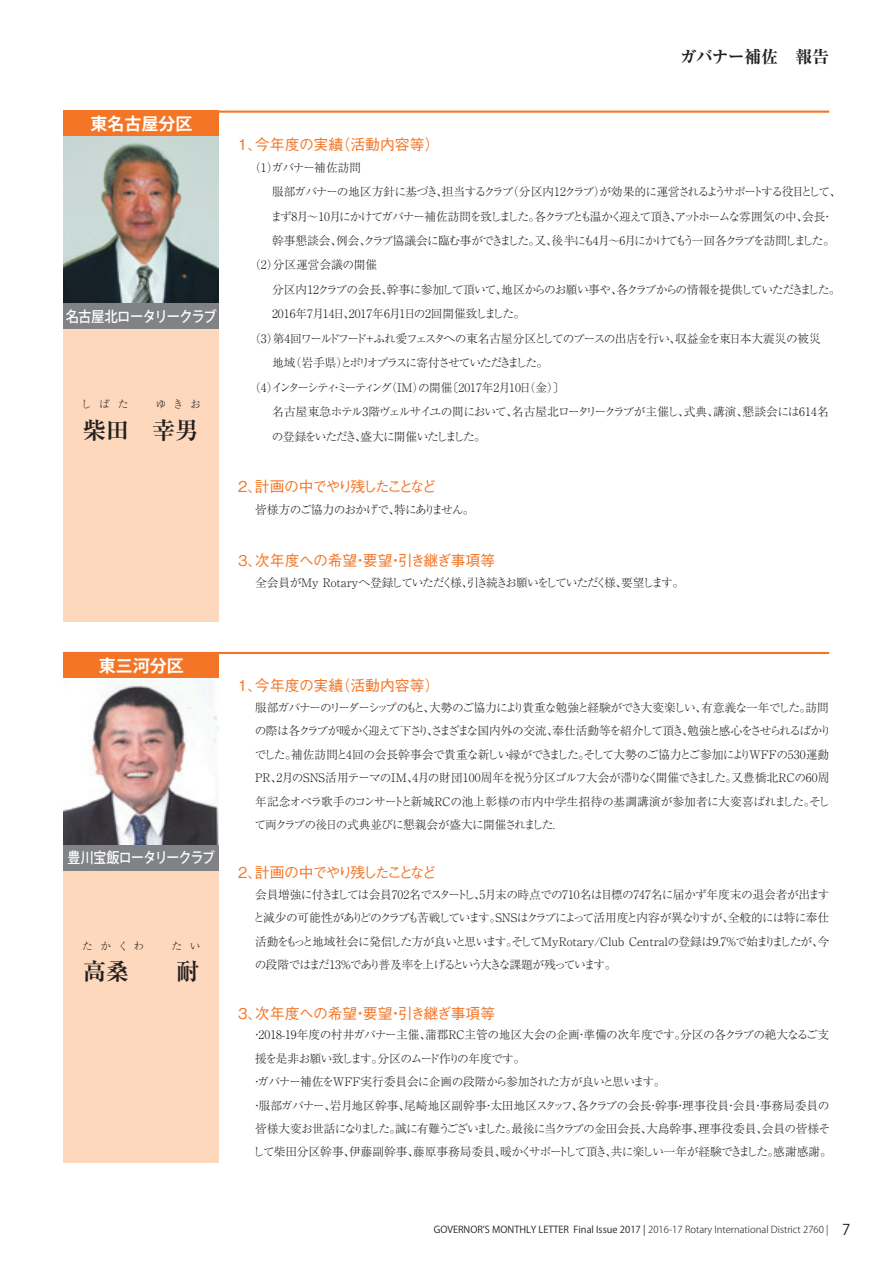
<style>
.page{position:relative;width:893px;height:1263px;background:#fff}
.page>*{position:absolute;margin:0;border:0;box-sizing:border-box;transform-origin:0 0}
.t1{font:700 23.4px "Ryumin Pro";color:#231f20}
.t2{font:700 16.95px "Koz Go Pro";color:#fff}
.t3{font:700 expanded 16.95px "Ryumin Pro";letter-spacing:-.025em;color:#231f20}
.t4{font:500 14.85px "Gothic BBB Pro";letter-spacing:-.03em;color:#f47526}
.t5{font:500 14.85px "Gothic BBB Pro";letter-spacing:-.165em;color:#f47526}
.t6{font:500 14.85px "Gothic BBB Pro";color:#f47526}
.t7{font:500 14.85px "Koz Go Pro";letter-spacing:-.045em;color:#fff;scale:.9 1}
.t8{font:500 14.85px "Koz Go Pro";letter-spacing:-.045em;color:#fff;scale:.87 1}
.t9{font:300 11.7px/23.4px "Ryumin Pro";letter-spacing:-.06em;color:#231f20}
.t10{font:300 11.7px "Ryumin Pro";letter-spacing:-.1em;color:#231f20}
.t11{font:300 11.7px "Ryumin Pro";color:#231f20}
.t12{font:300 11.7px "Ryumin Pro";letter-spacing:-.035em;color:#231f20}
.t13{font:300 11.7px "Ryumin Pro";letter-spacing:-.105em;color:#231f20}
.t14{font:300 11.7px "Ryumin Pro";letter-spacing:-.095em;color:#231f20}
.t15{font:300 11.7px "Ryumin Pro";letter-spacing:-.09em;color:#231f20}
.t16{font:300 11.7px "Ryumin Pro";letter-spacing:-.025em;color:#231f20}
.t17{font:300 11.7px "Ryumin Pro";letter-spacing:-.12em;color:#231f20}
.t18{font:300 11.7px "Ryumin Pro";letter-spacing:-.01em;color:#231f20}
.t19{font:300 11.7px "Ryumin Pro";letter-spacing:-.14em;color:#231f20}
.t20{font:300 11.7px "Ryumin Pro";letter-spacing:-.08em;color:#231f20}
.t21{font:300 10.65px "Ryumin Pro";letter-spacing:.67em;color:#231f20}
.t22{font:300 9.6px "Koz Go Pr 6 N";color:#231f20}
.s1{font-weight:400}
.s2{font-weight:400;font-size:14.85px}
</style>
<div class="page">
<div style="left:64px;top:111px;width:155px;height:26px;background:#f47526"></div>
<div style="left:64px;top:329px;width:155px;height:293px;background:#fdd8bc"></div>
<div style="left:64px;top:303px;width:155px;height:26px;background:#808285"></div>
<div style="left:64px;top:652px;width:155px;height:26px;background:#f47526"></div>
<hr style="left:64px;top:652px;width:765px;height:2px;background:#f47526">
<div style="left:64px;top:870px;width:155px;height:293px;background:#fdd8bc"></div>
<div style="left:64px;top:844px;width:155px;height:26px;background:#808285"></div>
<img style="left:64px;top:137px;width:155px;height:166px">
<img style="left:64px;top:678px;width:155px;height:166px">
<hr style="left:64px;top:111px;width:765px;height:2px;background:#f47526">
<h2 class="t2" style="left:90px;top:113px;width:104px">東名古屋分区</h2>
<p class="t7" style="left:66px;top:307px;width:169px">名古屋北ロータリークラブ</p>
<p class="t21" style="left:81px;top:396px;width:121px">しばた　ゆきお</p>
<h1 class="t1" style="left:83px;top:411px;width:118px">柴田　幸男</h1>
<h2 class="t3" style="left:679px;top:43px;width:151px">ガバナー補佐　報告</h2>
<p class="t6" style="left:238px;top:133px;width:203px">1、今年度の実績（活動内容等）</p>
<p class="t9" style="left:249px;top:155px;width:113px">（1）ガバナー補佐訪問</p>
<p class="t13" style="left:272px;top:183px;width:570px">服部ガバナーの地区方針に基づき、担当するクラブ（分区内12クラブ）が効果的に運営されるようサポートする役目として、</p>
<p class="t10" style="left:270px;top:207px;width:564px">まず8月～10月にかけてガバナー補佐訪問を致しました。各クラブとも温かく迎えて頂き、アットホームな雰囲気の中、会長・</p>
<p class="t14" style="left:272px;top:231px;width:564px">幹事懇談会、例会、クラブ協議会に臨む事ができました。又、後半にも4月～6月にかけてもう一回各クラブを訪問しました。</p>
<p class="t11" style="left:249px;top:256px;width:129px">（2）分区運営会議の開催</p>
<p class="t15" style="left:272px;top:280px;width:570px">分区内12クラブの会長、幹事に参加して頂いて、地区からのお願い事や、各クラブからの情報を提供していただきました。</p>
<p class="t18" style="left:272px;top:305px;width:255px">2016年7月14日、2017年6月1日の2回開催致しました。</p>
<p class="t10" style="left:249px;top:329px;width:573px">（3）第4回ワールドフード+ふれ愛フェスタへの東名古屋分区としてのブースの出店を行い、収益金を東日本大震災の被災</p>
<p class="t19" style="left:272px;top:354px;width:278px">地域（岩手県）とポリオプラスに寄付させていただきました。</p>
<p class="t17" style="left:249px;top:378px;width:317px">（4）インターシティ・ミーティング（IM）の開催〔2017年2月10日（金）〕</p>
<p class="t9" style="left:272px;top:399px;width:558px">名古屋東急ホテル3階ヴェルサイユの間において、名古屋北ロータリークラブが主催し、式典、講演、懇談会には614名</p>
<p class="t10" style="left:272px;top:427px;width:216px">の登録をいただき、盛大に開催いたしました。</p>
<p class="t5" style="left:238px;top:475px;width:200px">2、計画の中でやり残したことなど</p>
<p class="t9" style="left:255px;top:497px;width:221px">皆様方のご協力のおかげで、特にありません。</p>
<p class="t4" style="left:238px;top:548px;width:259px">3、次年度への希望・要望・引き継ぎ事項等</p>
<p class="t10" style="left:255px;top:574px;width:431px">全会員がMy Rotaryへ登録していただく様、引き続きお願いをしていただく様、要望します。</p>
<h2 class="t2" style="left:99px;top:654px;width:87px">東三河分区</h2>
<p class="t8" style="left:68px;top:848px;width:171px">豊川宝飯ロータリークラブ</p>
<p class="t21" style="left:82px;top:937px;width:120px">たかくわ　たい</p>
<h1 class="t1" style="left:83px;top:952px;width:118px">高桑　　耐</h1>
<p class="t6" style="left:238px;top:674px;width:203px">1、今年度の実績（活動内容等）</p>
<p class="t9" style="left:254px;top:695px;width:579px">服部ガバナーのリーダーシップのもと、大勢のご協力により貴重な勉強と経験ができ大変楽しい、有意義な一年でした。訪問の際は各クラブが暖かく迎えて下さり、さまざまな国内外の交流、奉仕活動等を紹介して頂き、勉強と感心をさせられるばかりでした。補佐訪問と4回の会長幹事会で貴重な新しい縁ができました。そして大勢のご協力とご参加によりWFFの530運動PR、2月のSNS活用テーマのIM、4月の財団100周年を祝う分区ゴルフ大会が滞りなく開催できました。又豊橋北RCの60周年記念オペラ歌手のコンサートと新城RCの池上彰様の市内中学生招待の基調講演が参加者に大変喜ばれました。そして両クラブの後日の式典並びに懇親会が盛大に開催されました.</p>
<p class="t5" style="left:238px;top:861px;width:200px">2、計画の中でやり残したことなど</p>
<p class="t9" style="left:253px;top:882px;width:578px;text-align:justify">会員増強に付きましては会員702名でスタートし、5月末の時点での710名は目標の747名に届かず年度末の退会者が出ますと減少の可能性がありどのクラブも苦戦しています。SNSはクラブによって活用度と内容が異なりすが、全般的には特に奉仕活動をもっと地域社会に発信した方が良いと思います。そしてMyRotary/Club Centralの登録は9.7%で始まりましたが、今の段階ではまだ13%であり普及率を上げるという大きな課題が残っています。</p>
<p class="t4" style="left:238px;top:1001px;width:259px">3、次年度への希望・要望・引き継ぎ事項等</p>
<p class="t12" style="left:251px;top:1026px;width:579px">・2018-19年度の村井ガバナー主催、蒲郡RC主管の地区大会の企画・準備の次年度です。分区の各クラブの絶大なるご支</p>
<p class="t20" style="left:255px;top:1049px;width:272px">援を是非お願い致します。分区のムード作りの年度です。</p>
<p class="t9" style="left:251px;top:1069px;width:416px">・ガバナー補佐をWFF実行委員会に企画の段階から参加された方が良いと思います。</p>
<p class="t11" style="left:251px;top:1096px;width:580px">・服部ガバナー、岩月地区幹事、尾崎地区副幹事・太田地区スタッフ、各クラブの会長・幹事・理事役員・会員・事務局委員の</p>
<p class="t9" style="left:255px;top:1116px;width:576px">皆様大変お世話になりました。誠に有難うございました。最後に当クラブの金田会長、大島幹事、理事役委員、会員の皆様そ</p>
<p class="t16" style="left:253px;top:1143px;width:580px">して柴田分区幹事、伊藤副幹事、藤原事務局委員、暖かくサポートして頂き、共に楽しい一年が経験できました。感謝感謝。</p>
<p class="t22" style="left:434px;top:1224px;width:418px"><span class="s1">GOVERNOR’S MONTHLY LETTER Final Issue 2017 |</span> 2016-17 Rotary International District 2760 | <span class="s2">7</span></p>
</div>
